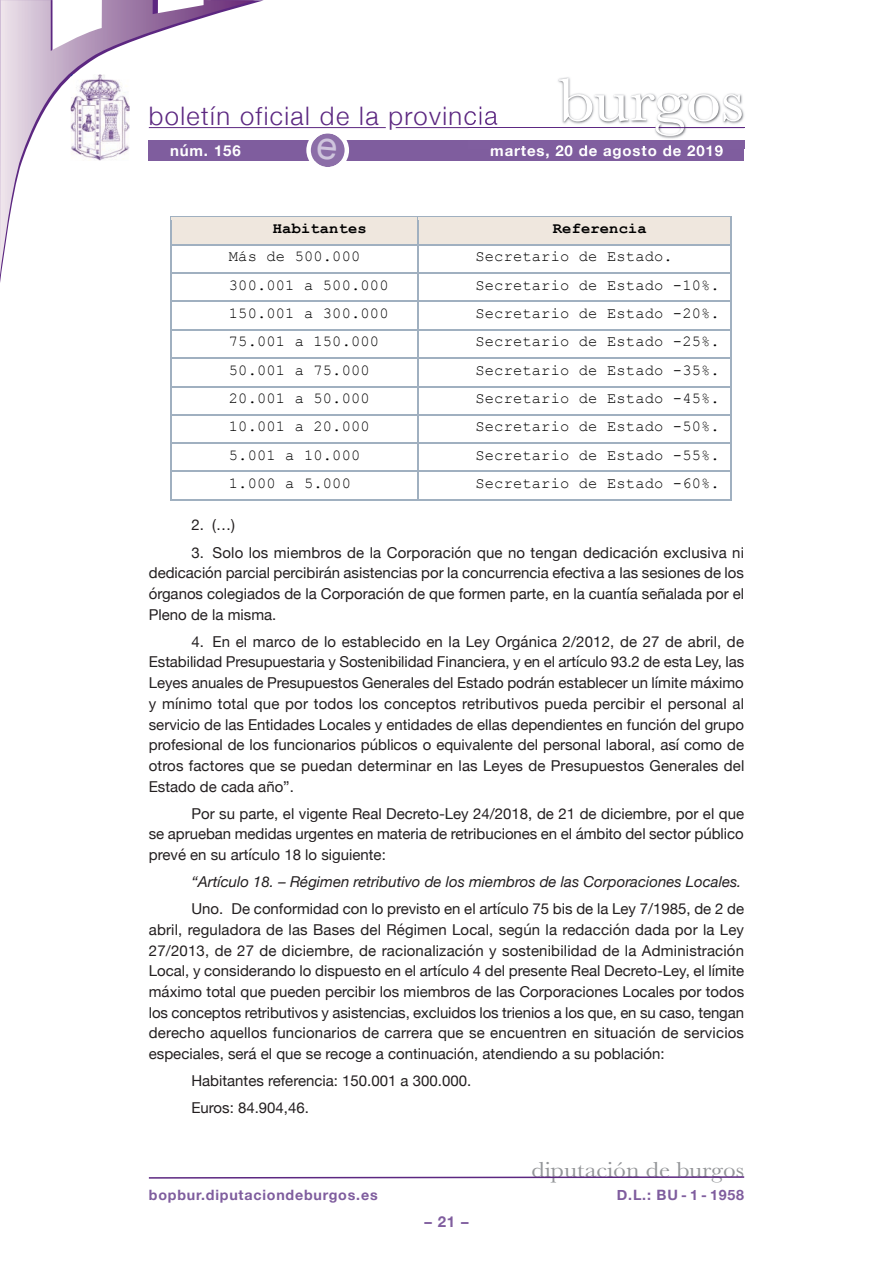
<style>
.page{position:relative;width:893px;height:1263px;background:#fff}
.page>*{position:absolute;margin:0;border:0;box-sizing:border-box;transform-origin:0 0}
.t1{font:63px "Baskerville";letter-spacing:-.01em;color:#fff;scale:1.12 1}
.t2{font:300 25.5px "Helvetica Neue";letter-spacing:.055em;color:#5c2781}
.t3{font:22.5px "Baskerville";color:#939598;scale:1.12 1}
.t4{font:15.45px "Courier New";letter-spacing:.01em;color:#000}
.t5{font:700 15.45px "Courier New";letter-spacing:.01em;color:#000}
.t6{font:15px/20.7px "Helvetica Neue";color:#231f20;text-align:justify}
.t7{font:italic 15px "Helvetica Neue";color:#231f20}
.t8{font:700 15px "Helvetica Neue";letter-spacing:.055em;color:#fff}
.t9{font:700 15px "Helvetica Neue";color:#7f5d9e}
.t10{font:700 14.25px "Helvetica Neue";letter-spacing:.055em;color:#7f5d9e}
.t11{font:11.25px "Myriad Pro";letter-spacing:.005em;color:#000}
</style>
<div class="page">
<hr style="left:396px;top:127px;width:348px;height:1px;background:#5c2781">
<hr style="left:149px;top:127px;width:237px;height:1px;background:#5c2781">
<svg style="left:0;top:0;width:255px;height:275px"></svg>
<div style="left:149px;top:140px;width:595px;height:20px;background:#7f5d9e"></div>
<svg style="left:148px;top:1176px;width:597px;height:3px"></svg>
<img style="left:468px;top:77px;width:277px;height:72px">
<img style="left:468px;top:127px;width:191px;height:1px">
<img style="left:468px;top:140px;width:276px;height:9px">
<img style="left:491px;top:146px;width:44px;height:3px">
<hr style="left:659px;top:127px;width:85px;height:1px;background:#5c2781">
<img style="left:71px;top:74px;width:59px;height:87px">
<div style="left:172px;top:217px;width:245px;height:27px;background:#efe7de"></div>
<div style="left:418px;top:217px;width:312px;height:27px;background:#efe7de"></div>
<hr style="left:172px;top:216px;width:245px;height:1px;background:#a0b0c0">
<hr style="left:418px;top:216px;width:312px;height:1px;background:#a0b0c0">
<hr style="left:172px;top:244px;width:245px;height:1px;background:#a0b0c0">
<hr style="left:418px;top:244px;width:312px;height:1px;background:#a0b0c0">
<hr style="left:172px;top:273px;width:245px;height:1px;background:#a0b0c0">
<hr style="left:418px;top:273px;width:312px;height:1px;background:#a0b0c0">
<hr style="left:172px;top:301px;width:245px;height:1px;background:#a0b0c0">
<hr style="left:418px;top:301px;width:312px;height:1px;background:#a0b0c0">
<hr style="left:172px;top:329px;width:245px;height:1px;background:#a0b0c0">
<hr style="left:418px;top:329px;width:312px;height:1px;background:#a0b0c0">
<hr style="left:172px;top:358px;width:245px;height:1px;background:#a0b0c0">
<hr style="left:418px;top:358px;width:312px;height:1px;background:#a0b0c0">
<hr style="left:172px;top:386px;width:245px;height:1px;background:#a0b0c0">
<hr style="left:418px;top:386px;width:312px;height:1px;background:#a0b0c0">
<hr style="left:172px;top:414px;width:245px;height:1px;background:#a0b0c0">
<hr style="left:418px;top:414px;width:312px;height:1px;background:#a0b0c0">
<hr style="left:172px;top:443px;width:245px;height:1px;background:#a0b0c0">
<hr style="left:418px;top:443px;width:312px;height:1px;background:#a0b0c0">
<hr style="left:172px;top:471px;width:245px;height:1px;background:#a0b0c0">
<hr style="left:418px;top:471px;width:312px;height:1px;background:#a0b0c0">
<svg style="left:171px;top:216px;width:1px;height:284px"></svg>
<hr style="left:172px;top:499px;width:245px;height:1px;background:#a0b0c0">
<svg style="left:417px;top:216px;width:1px;height:284px"></svg>
<hr style="left:418px;top:499px;width:312px;height:1px;background:#a0b0c0">
<svg style="left:730px;top:216px;width:1px;height:284px"></svg>
<svg style="left:306px;top:133px;width:43px;height:34px"></svg>
<h2 class="t2" style="left:149px;top:100px;width:350px">boletín oficial de la provincia</h2>
<h1 class="t1" style="left:558px;top:62px;width:168px">burgos</h1>
<p class="t8" style="left:170px;top:141px;width:72px">núm. 156</p>
<p class="t8" style="left:490px;top:141px;width:234px">martes, 20 de agosto de 2019</p>
<p class="t5" style="left:273px;top:220px;width:95px">Habitantes</p>
<p class="t5" style="left:553px;top:220px;width:95px">Referencia</p>
<p class="t4" style="left:229px;top:248px;width:133px">Más de 500.000</p>
<p class="t4" style="left:475px;top:248px;width:199px">Secretario de Estado.</p>
<p class="t4" style="left:229px;top:277px;width:161px">300.001 a 500.000</p>
<p class="t4" style="left:475px;top:277px;width:246px">Secretario de Estado -10%.</p>
<p class="t4" style="left:229px;top:305px;width:161px">150.001 a 300.000</p>
<p class="t4" style="left:475px;top:305px;width:246px">Secretario de Estado -20%.</p>
<p class="t4" style="left:229px;top:334px;width:152px">75.001 a 150.000</p>
<p class="t4" style="left:475px;top:334px;width:246px">Secretario de Estado -25%.</p>
<p class="t4" style="left:229px;top:362px;width:142px">50.001 a 75.000</p>
<p class="t4" style="left:475px;top:362px;width:246px">Secretario de Estado -35%.</p>
<p class="t4" style="left:229px;top:390px;width:142px">20.001 a 50.000</p>
<p class="t4" style="left:475px;top:390px;width:246px">Secretario de Estado -45%.</p>
<p class="t4" style="left:229px;top:418px;width:142px">10.001 a 20.000</p>
<p class="t4" style="left:475px;top:418px;width:246px">Secretario de Estado -50%.</p>
<p class="t4" style="left:229px;top:447px;width:133px">5.001 a 10.000</p>
<p class="t4" style="left:475px;top:447px;width:246px">Secretario de Estado -55%.</p>
<p class="t4" style="left:229px;top:475px;width:124px">1.000 a 5.000</p>
<p class="t4" style="left:475px;top:475px;width:246px">Secretario de Estado -60%.</p>
<p class="t6" style="left:191px;top:514px;width:45px">2. (…)</p>
<p class="t6" style="left:149px;top:542px;width:597px;text-indent:43px">3. Solo los miembros de la Corporación que no tengan dedicación exclusiva ni dedicación parcial percibirán asistencias por la concurrencia efectiva a las sesiones de los órganos colegiados de la Corporación de que formen parte, en la cuantía señalada por el Pleno de la misma.</p>
<p class="t6" style="left:149px;top:631px;width:597px;text-indent:43px">4. En el marco de lo establecido en la Ley Orgánica 2/2012, de 27 de abril, de Estabilidad Presupuestaria y Sostenibilidad Financiera, y en el artículo 93.2 de esta Ley, las Leyes anuales de Presupuestos Generales del Estado podrán establecer un límite máximo y mínimo total que por todos los conceptos retributivos pueda percibir el personal al servicio de las Entidades Locales y entidades de ellas dependientes en función del grupo profesional de los funcionarios públicos o equivalente del personal laboral, así como de otros factores que se puedan determinar en las Leyes de Presupuestos Generales del Estado de cada año”.</p>
<p class="t6" style="left:149px;top:803px;width:597px;text-indent:43px">Por su parte, el vigente Real Decreto-Ley 24/2018, de 21 de diciembre, por el que se aprueban medidas urgentes en materia de retribuciones en el ámbito del sector público prevé en su artículo 18 lo siguiente:</p>
<p class="t7" style="left:191px;top:873px;width:552px">“Artículo 18. – Régimen retributivo de los miembros de las Corporaciones Locales.</p>
<p class="t6" style="left:149px;top:898px;width:597px;text-indent:43px">Uno. De conformidad con lo previsto en el artículo 75 bis de la Ley 7/1985, de 2 de abril, reguladora de las Bases del Régimen Local, según la redacción dada por la Ley 27/2013, de 27 de diciembre, de racionalización y sostenibilidad de la Administración Local, y considerando lo dispuesto en el artículo 4 del presente Real Decreto-Ley, el límite máximo total que pueden percibir los miembros de las Corporaciones Locales por todos los conceptos retributivos y asistencias, excluidos los trienios a los que, en su caso, tengan derecho aquellos funcionarios de carrera que se encuentren en situación de servicios especiales, será el que se recoge a continuación, atendiendo a su población:</p>
<p class="t6" style="left:191px;top:1067px;width:281px;line-height:27px">Habitantes referencia: 150.001 a 300.000.<br>Euros: 84.904,46.</p>
<p class="t11" style="left:411px;top:968px;width:337px">· www.aytoburgos.es • Plaza Mayor, 1. 09071 Burgos · NIF: P-0906100-C</p>
<h3 class="t3" style="left:531px;top:1156px;width:191px">diputación de burgos</h3>
<p class="t10" style="left:149px;top:1186px;width:230px">bopbur.diputaciondeburgos.es</p>
<p class="t10" style="left:617px;top:1186px;width:129px">D.L.: BU - 1 - 1958</p>
<p class="t9" style="left:424px;top:1212px;width:46px">–21–</p>
</div>
